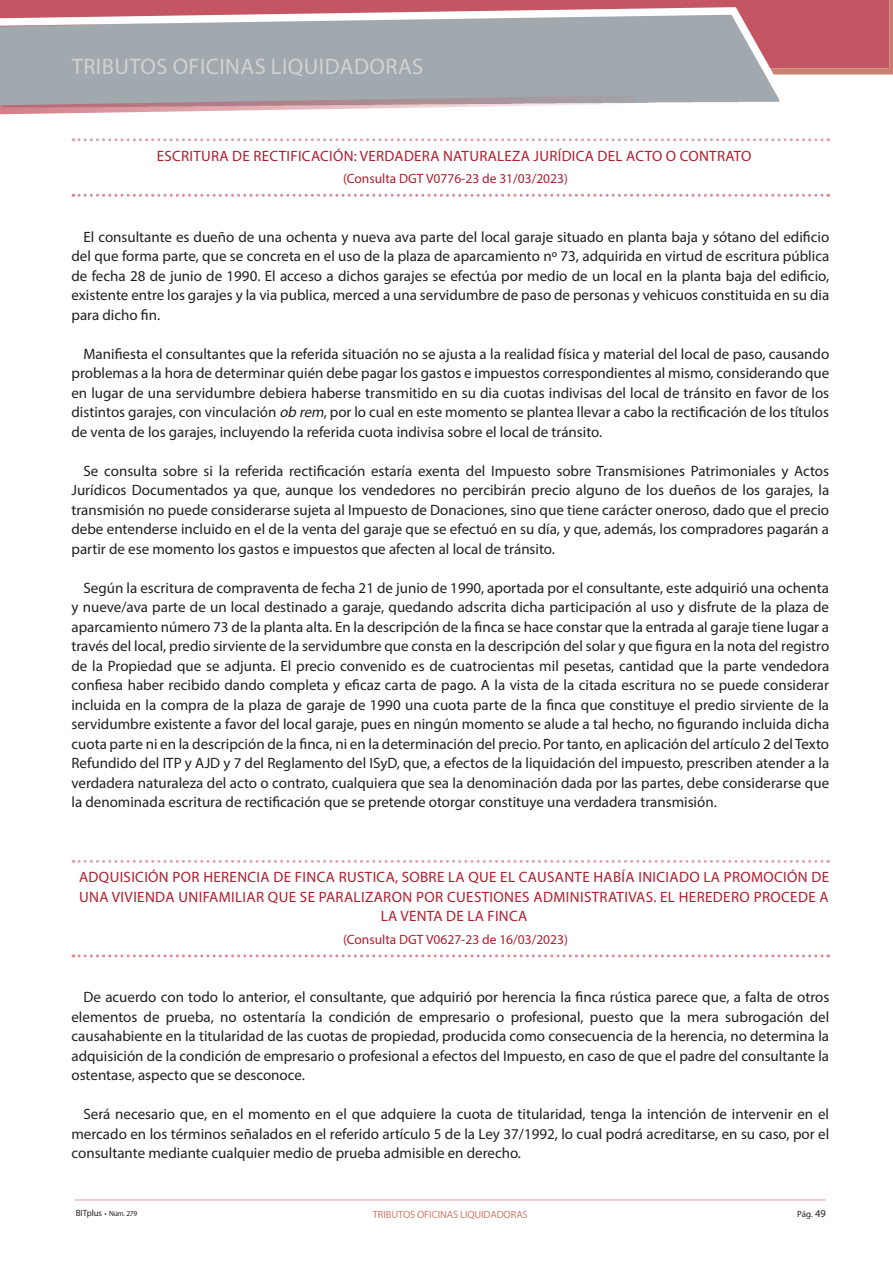
<style>
.page{position:relative;width:893px;height:1263px;background:#fff}
.page>*{position:absolute;margin:0;border:0;box-sizing:border-box;transform-origin:0 0}
.t1{font:22.5px "Myriad Pro";letter-spacing:.02em;color:#d1d2d2}
.BT_New_-_Parrafo_2ºy{font:15px/19.5px "Myriad Pro";color:#231f20;text-align:justify}
.BTNew_-_OOLL_-_Ladil{font:15px/19.5px "Myriad Pro";letter-spacing:.025em;color:#af1e2d;text-align:center}
.BT_New_-_Ladillo_2{font:13.5px "Myriad Pro";color:#af1e2d}
.t2{font:10.5px "Myriad Pro";letter-spacing:-.01em;color:#c97f70}
.t3{font:9px "Myriad Pro";color:#231f20}
.t4{font:7.5px "Myriad Pro";letter-spacing:-.03em;color:#231f20}
.s1{font-style:italic}
.s2{font-size:9px}
.s3{font-size:10.5px}
</style>
<div class="page">
<svg style="left:0;top:0;width:893px;height:75px;background:#c45b64"></svg>
<hr style="left:75px;top:1199px;width:751px;height:2px;background:#e7bcc0">
<svg style="left:198px;top:1px;width:403px;height:2px"></svg>
<svg style="left:0;top:3px;width:793px;height:100px;background:#ada4aa"></svg>
<svg style="left:0;top:94px;width:637px;height:21px"></svg>
<svg style="left:764px;top:79px;width:28px;height:24px"></svg>
<svg style="left:73px;top:138px;width:756px;height:3px"></svg>
<svg style="left:73px;top:194px;width:756px;height:3px"></svg>
<svg style="left:73px;top:860px;width:756px;height:3px"></svg>
<svg style="left:73px;top:954px;width:756px;height:3px"></svg>
<h1 class="t1" style="left:72px;top:52px;width:353px">TRIBUTOS OFICINAS LIQUIDADORAS</h1>
<p class="BTNew_-_OOLL_-_Ladil" style="left:157px;top:146px;width:596px">ESCRITURA DE RECTIFICACIÓN: VERDADERA NATURALEZA JURÍDICA DEL ACTO O CONTRATO</p>
<p class="BT_New_-_Ladillo_2" style="left:343px;top:170px;width:226px">(Consulta DGT V0776-23 de 31/03/2023)</p>
<p class="BT_New_-_Parrafo_2ºy" style="left:71px;top:227px;width:759px;text-indent:12px">El consultante es dueño de una ochenta y nueva ava parte del local garaje situado en planta baja y sótano del edificio del que forma parte, que se concreta en el uso de la plaza de aparcamiento nº 73, adquirida en virtud de escritura pública de fecha 28 de junio de 1990. El acceso a dichos garajes se efectúa por medio de un local en la planta baja del edificio, existente entre los garajes y la via publica, merced a una servidumbre de paso de personas y vehicuos constituida en su dia para dicho fin.</p>
<p class="BT_New_-_Parrafo_2ºy" style="left:71px;top:344px;width:759px;text-indent:12px">Manifiesta el consultantes que la referida situación no se ajusta a la realidad física y material del local de paso, causando problemas a la hora de determinar quién debe pagar los gastos e impuestos correspondientes al mismo, considerando que en lugar de una servidumbre debiera haberse transmitido en su dia cuotas indivisas del local de tránsito en favor de los distintos garajes, con vinculación <span class="s1">ob rem</span>, por lo cual en este momento se plantea llevar a cabo la rectificación de los títulos de venta de los garajes, incluyendo la referida cuota indivisa sobre el local de tránsito.</p>
<p class="BT_New_-_Parrafo_2ºy" style="left:71px;top:461px;width:759px;text-indent:12px">Se consulta sobre si la referida rectificación estaría exenta del Impuesto sobre Transmisiones Patrimoniales y Actos Jurídicos Documentados ya que, aunque los vendedores no percibirán precio alguno de los dueños de los garajes, la transmisión no puede considerarse sujeta al Impuesto de Donaciones, sino que tiene carácter oneroso, dado que el precio debe entenderse incluido en el de la venta del garaje que se efectuó en su día, y que, además, los compradores pagarán a partir de ese momento los gastos e impuestos que afecten al local de tránsito.</p>
<p class="BT_New_-_Parrafo_2ºy" style="left:71px;top:578px;width:759px;text-indent:12px">Según la escritura de compraventa de fecha 21 de junio de 1990, aportada por el consultante, este adquirió una ochenta y nueve/ava parte de un local destinado a garaje, quedando adscrita dicha participación al uso y disfrute de la plaza de aparcamiento número 73 de la planta alta. En la descripción de la finca se hace constar que la entrada al garaje tiene lugar a través del local, predio sirviente de la servidumbre que consta en la descripción del solar y que figura en la nota del registro de la Propiedad que se adjunta. El precio convenido es de cuatrocientas mil pesetas, cantidad que la parte vendedora confiesa haber recibido dando completa y eficaz carta de pago. A la vista de la citada escritura no se puede considerar incluida en la compra de la plaza de garaje de 1990 una cuota parte de la finca que constituye el predio sirviente de la servidumbre existente a favor del local garaje, pues en ningún momento se alude a tal hecho, no figurando incluida dicha cuota parte ni en la descripción de la finca, ni en la determinación del precio. Por tanto, en aplicación del artículo 2 del Texto Refundido del ITP y AJD y 7 del Reglamento del ISyD, que, a efectos de la liquidación del impuesto, prescriben atender a la verdadera naturaleza del acto o contrato, cualquiera que sea la denominación dada por las partes, debe considerarse que la denominada escritura de rectificación que se pretende otorgar constituye una verdadera transmisión.</p>
<p class="BTNew_-_OOLL_-_Ladil" style="left:79px;top:867px;width:752px">ADQUISICIÓN POR HERENCIA DE FINCA RUSTICA, SOBRE LA QUE EL CAUSANTE HABÍA INICIADO LA PROMOCIÓN DE<br>UNA VIVIENDA UNIFAMILIAR QUE SE PARALIZARON POR CUESTIONES ADMINISTRATIVAS. EL HEREDERO PROCEDE A<br>LA VENTA DE LA FINCA</p>
<p class="BT_New_-_Ladillo_2" style="left:343px;top:931px;width:226px">(Consulta DGT V0627-23 de 16/03/2023)</p>
<p class="BT_New_-_Parrafo_2ºy" style="left:71px;top:987px;width:759px;text-indent:12px">De acuerdo con todo lo anterior, el consultante, que adquirió por herencia la finca rústica parece que, a falta de otros elementos de prueba, no ostentaría la condición de empresario o profesional, puesto que la mera subrogación del causahabiente en la titularidad de las cuotas de propiedad, producida como consecuencia de la herencia, no determina la adquisición de la condición de empresario o profesional a efectos del Impuesto, en caso de que el padre del consultante la ostentase, aspecto que se desconoce.</p>
<p class="BT_New_-_Parrafo_2ºy" style="left:71px;top:1104px;width:759px;text-indent:12px">Será necesario que, en el momento en el que adquiere la cuota de titularidad, tenga la intención de intervenir en el mercado en los términos señalados en el referido artículo 5 de la Ley 37/1992, lo cual podrá acreditarse, en su caso, por el consultante mediante cualquier medio de prueba admisible en derecho.</p>
<p class="t4" style="left:76px;top:1209px;width:63px"><span class="s2">BITplus</span> • Núm. 279</p>
<p class="t2" style="left:373px;top:1208px;width:156px">TRIBUTOS OFICINAS LIQUIDADORAS</p>
<p class="t3" style="left:797px;top:1208px;width:30px">Pág. <span class="s3">49</span></p>
</div>
